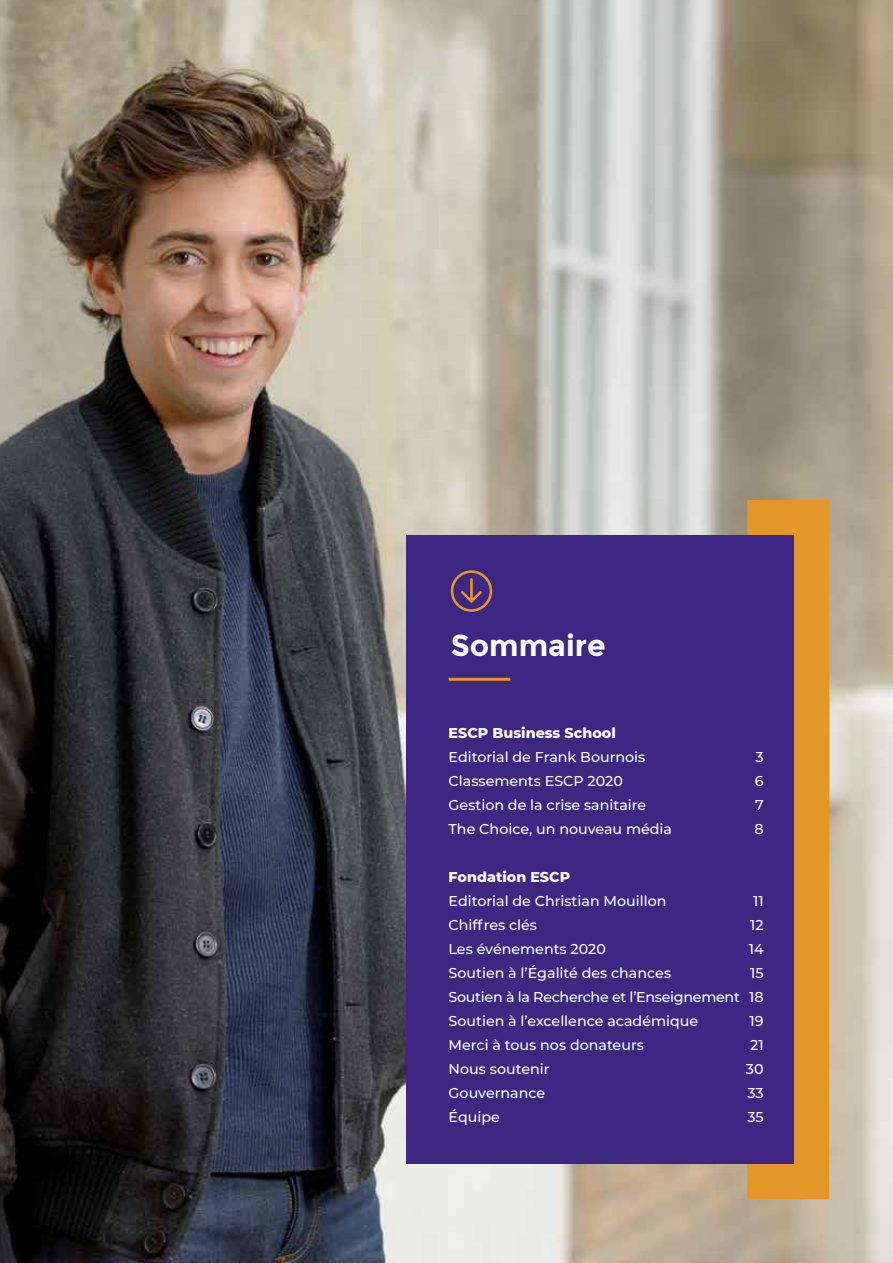
<style>
.page{position:relative;width:893px;height:1263px;background:#fff}
.page>*{position:absolute;margin:0;border:0;box-sizing:border-box;transform-origin:0 0}
.t1{font:700 30px "Montserrat";color:#fff}
.t2{font:500 14.25px/24px "Montserrat";color:#fff;text-align:justify}
.t3{font:800 14.25px "Montserrat";color:#fff}
</style>
<div class="page">
<img style="left:0;top:0;width:893px;height:1263px">
<div style="left:747px;top:500px;width:82px;height:699px;background:#e49626"></div>
<div style="left:407px;top:535px;width:387px;height:629px;background:#3d2783"></div>
<svg style="left:451px;top:570px;width:41px;height:42px"></svg>
<hr style="left:449px;top:678px;width:61px;height:3px;background:#e49626">
<h1 class="t1" style="left:451px;top:627px;width:156px">Sommaire</h1>
<p class="t3" style="left:449px;top:722px;width:169px">ESCP Business School</p>
<p class="t2" style="left:449px;top:744px;width:198px">Editorial de Frank Bournois</p>
<p class="t2" style="left:755px;top:744px;width:10px">3</p>
<p class="t2" style="left:449px;top:768px;width:176px">Classements ESCP 2020</p>
<p class="t2" style="left:755px;top:768px;width:10px">6</p>
<p class="t2" style="left:449px;top:792px;width:199px">Gestion de la crise sanitaire</p>
<p class="t2" style="left:755px;top:792px;width:10px">7</p>
<p class="t2" style="left:449px;top:816px;width:225px">The Choice, un nouveau média</p>
<p class="t2" style="left:754px;top:816px;width:11px">8</p>
<p class="t3" style="left:449px;top:866px;width:123px">Fondation ESCP</p>
<p class="t2" style="left:449px;top:888px;width:219px">Editorial de Christian Mouillon</p>
<p class="t2" style="left:753px;top:888px;width:12px">11</p>
<p class="t2" style="left:449px;top:912px;width:90px">Chiffres clés</p>
<p class="t2" style="left:750px;top:912px;width:15px">12</p>
<p class="t2" style="left:449px;top:936px;width:159px">Les événements 2020</p>
<p class="t2" style="left:749px;top:936px;width:16px">14</p>
<p class="t2" style="left:449px;top:960px;width:224px">Soutien à l’Égalité des chances</p>
<p class="t2" style="left:449px;top:960px;width:316px;text-indent:302px">15<br>Soutien à la Recherche et l’Enseignement 18<br>Soutien à l’excellence académique</p>
<p class="t2" style="left:750px;top:1008px;width:16px">19</p>
<p class="t2" style="left:449px;top:1032px;width:197px">Merci à tous nos donateurs</p>
<p class="t2" style="left:750px;top:1032px;width:15px">21</p>
<p class="t2" style="left:449px;top:1056px;width:102px">Nous soutenir</p>
<p class="t2" style="left:746px;top:1056px;width:19px">30</p>
<p class="t2" style="left:449px;top:1080px;width:98px">Gouvernance</p>
<p class="t2" style="left:747px;top:1080px;width:18px">33</p>
<p class="t2" style="left:449px;top:1104px;width:53px">Équipe</p>
<p class="t2" style="left:747px;top:1104px;width:18px">35</p>
</div>
